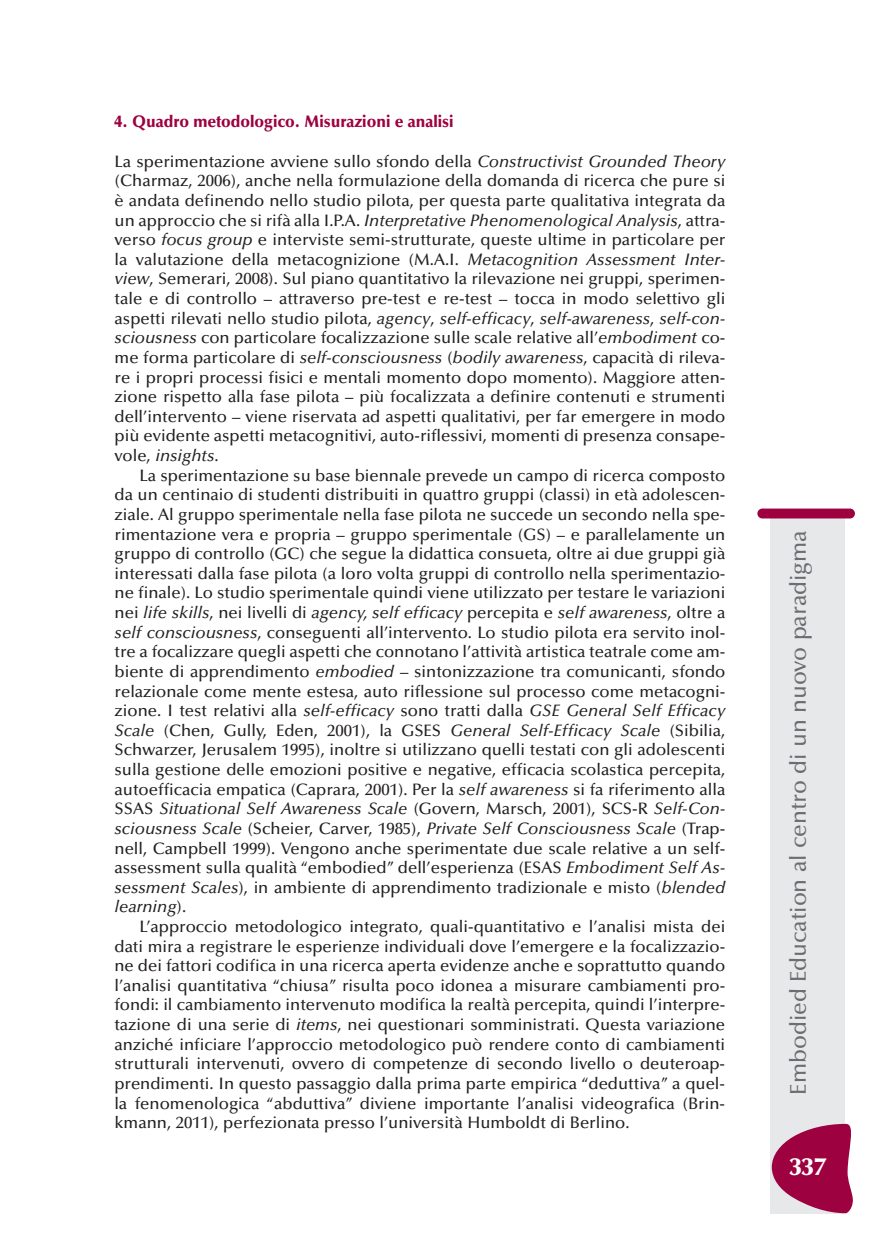
<style>
.page{position:relative;width:869px;height:1241px;background:#fff}
.page>*{position:absolute;margin:0;border:0;box-sizing:border-box;transform-origin:0 0}
.t1{font:900 24.5px "Optima";color:#fff}
.t2{font:500 22.75px "Optima";color:#6c6d70}
.t3{font:500 16.62px/19.6px "Optima";color:#231f20;text-align:justify}
.t4{font:900 16.62px "Optima";color:#9d0140;scale:.95 1}
.s1{font-style:italic}
</style>
<div class="page">
<div style="left:770px;top:516px;width:74px;height:697px;background:#e7e8e9"></div>
<div style="left:757px;top:508px;width:97px;height:10px;background:#9d0140;border-radius:5px"></div>
<svg style="left:771px;top:1123px;width:82px;height:89px"></svg>
<p class="t4" style="left:115px;top:114px;width:358px">4. Quadro metodologico. Misurazioni e analisi</p>
<p class="t3" style="left:115px;top:153px;width:612px">La sperimentazione avviene sullo sfondo della <span class="s1">Constructivist Grounded Theory </span>(Charmaz, 2006), anche nella formulazione della domanda di ricerca che pure si è andata definendo nello studio pilota, per questa parte qualitativa integrata da un approccio che si rifà alla I.P.A. <span class="s1">Interpretative Phenomenological Analysis</span>, attra&shy;verso <span class="s1">focus group</span> e interviste semi-strutturate, queste ultime in particolare per la valutazione della metacognizione (M.A.I. <span class="s1">Metacognition Assessment Inter&shy;view</span>, Semerari, 2008). Sul piano quantitativo la rilevazione nei gruppi, sperimen&shy;tale e di controllo – attraverso pre-test e re-test – tocca in modo selettivo gli aspetti rilevati nello studio pilota, <span class="s1">agency</span>, <span class="s1">self-efficacy</span>, <span class="s1">self-awareness</span>, <span class="s1">self-con&shy;sciousness</span> con particolare focalizzazione sulle scale relative all’<span class="s1">embodiment</span> co&shy;me forma particolare di <span class="s1">self-consciousness</span> (<span class="s1">bodily awareness</span>, capacità di rileva&shy;re i propri processi fisici e mentali momento dopo momento). Maggiore atten&shy;zione rispetto alla fase pilota – più focalizzata a definire contenuti e strumenti dell’intervento – viene riservata ad aspetti qualitativi, per far emergere in modo più evidente aspetti metacognitivi, auto-riflessivi, momenti di presenza consape&shy;vole, <span class="s1">insights</span>.</p>
<p class="t3" style="left:114px;top:467px;width:612px;text-indent:25px">La sperimentazione su base biennale prevede un campo di ricerca composto da un centinaio di studenti distribuiti in quattro gruppi (classi) in età adolescen&shy;ziale. Al gruppo sperimentale nella fase pilota ne succede un secondo nella spe&shy;rimentazione vera e propria – gruppo sperimentale (GS) – e parallelamente un gruppo di controllo (GC) che segue la didattica consueta, oltre ai due gruppi già interessati dalla fase pilota (a loro volta gruppi di controllo nella sperimentazio&shy;ne finale). Lo studio sperimentale quindi viene utilizzato per testare le variazioni nei <span class="s1">life skills</span>, nei livelli di <span class="s1">agency, self efficacy</span> percepita e <span class="s1">self awareness</span>, oltre a <span class="s1">self consciousness</span>, conseguenti all’intervento. Lo studio pilota era servito inol&shy;tre a focalizzare quegli aspetti che connotano l’attività artistica teatrale come am&shy;biente di apprendimento <span class="s1">embodied</span> – sintonizzazione tra comunicanti, sfondo relazionale come mente estesa, auto riflessione sul processo come metacogni&shy;zione. I test relativi alla <span class="s1">self-efficacy</span> sono tratti dalla <span class="s1">GSE General Self Efficacy Scale</span> (Chen, Gully, Eden, 2001), la GSES <span class="s1">General Self-Efficacy Scale</span> (Sibilia, Schwarzer, Jerusalem 1995), inoltre si utilizzano quelli testati con gli adolescenti sulla gestione delle emozioni positive e negative, efficacia scolastica percepita, autoefficacia empatica (Caprara, 2001). Per la <span class="s1">self awareness</span> si fa riferimento alla SSAS <span class="s1">Situational Self Awareness Scale</span> (Govern, Marsch, 2001), SCS-R <span class="s1">Self-Con&shy;sciousness Scale</span> (Scheier, Carver, 1985), <span class="s1">Private Self Consciousness Scale</span> (Trap&shy;nell, Campbell 1999). Vengono anche sperimentate due scale relative a un self&shy;assessment sulla qualità “embodied” dell’esperienza (ESAS <span class="s1">Embodiment Self As&shy;sessment Scales</span>), in ambiente di apprendimento tradizionale e misto (<span class="s1">blended learning</span>).</p>
<p class="t3" style="left:114px;top:918px;width:612px;text-indent:25px">L’approccio metodologico integrato, quali-quantitativo e l’analisi mista dei dati mira a registrare le esperienze individuali dove l’emergere e la focalizzazio&shy;ne dei fattori codifica in una ricerca aperta evidenze anche e soprattutto quando l’analisi quantitativa “chiusa” risulta poco idonea a misurare cambiamenti pro&shy;fondi: il cambiamento intervenuto modifica la realtà percepita, quindi l’interpre&shy;tazione di una serie di <span class="s1">items</span>, nei questionari somministrati. Questa variazione anziché inficiare l’approccio metodologico può rendere conto di cambiamenti strutturali intervenuti, ovvero di competenze di secondo livello o deuteroap&shy;prendimenti. In questo passaggio dalla prima parte empirica “deduttiva” a quel&shy;la fenomenologica “abduttiva” diviene importante l’analisi videografica (Brin&shy;kmann, 2011), perfezionata presso l’università Humboldt di Berlino.</p>
<h2 class="t2" style="left:789px;top:1094px;width:565px;rotate:-90deg">Embodied Education al centro di un nuovo paradigma</h2>
<h1 class="t1" style="left:789px;top:1156px;width:38px">337</h1>
</div>
